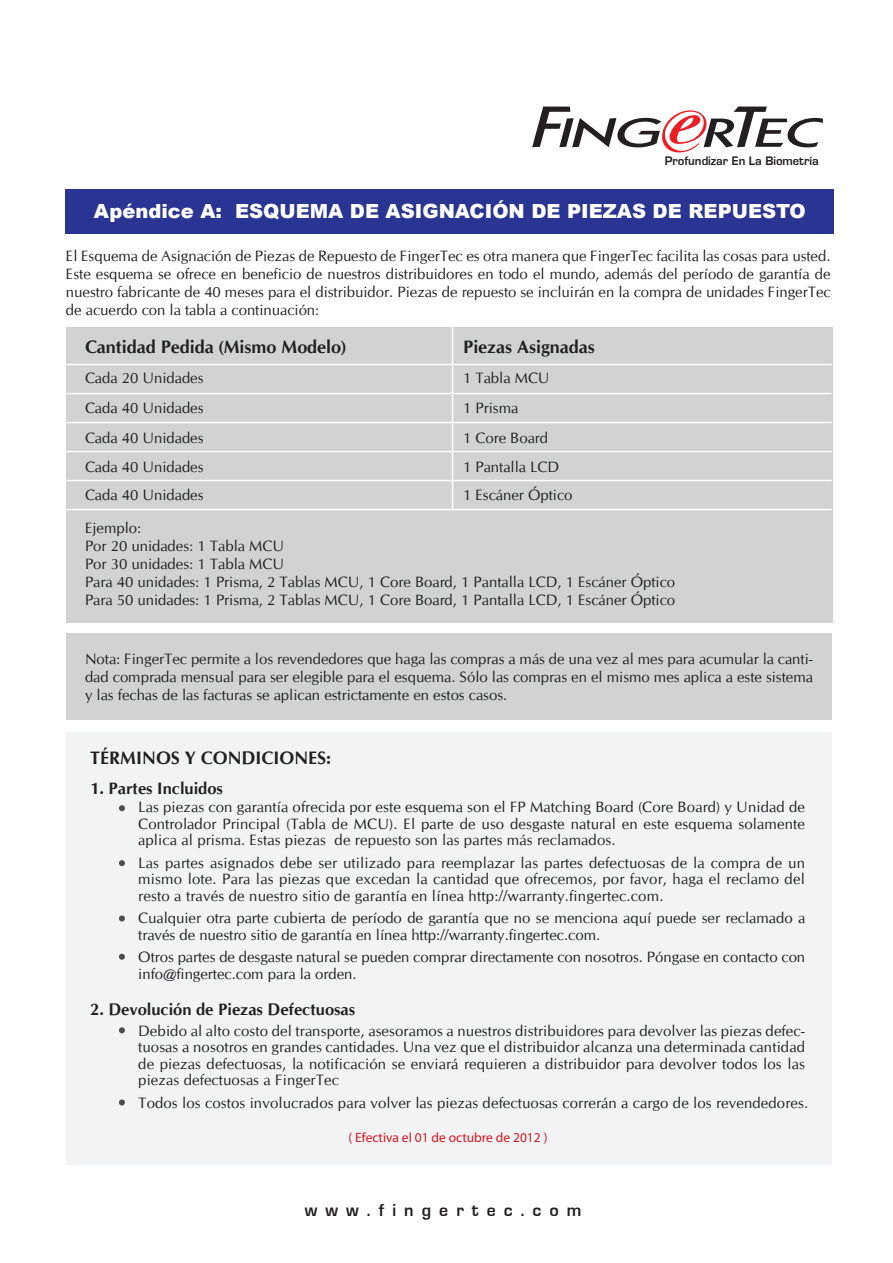
<style>
.page{position:relative;width:893px;height:1263px;background:#fff}
.page>*{position:absolute;margin:0;border:0;box-sizing:border-box;transform-origin:0 0}
.t1{font:900 19.5px "Arial";color:#fff}
.t2{font:700 18px "CG Omega";color:#231f20}
.t3{font:18px "Eurose";letter-spacing:.45em;color:#231f20}
.t4{font:700 16.5px "CG Omega";color:#231f20}
.t5{font:15px/18px "CG Omega";color:#231f20;text-align:justify}
.t6{font:13.5px "Myriad";color:#d7171f}
.t7{font:12.75px "Eurose";color:#231f20}
</style>
<div class="page">
<div style="left:66px;top:327px;width:766px;height:295px;background:#d1d2d4"></div>
<div style="left:66px;top:634px;width:766px;height:86px;background:#d1d2d4"></div>
<div style="left:67px;top:732px;width:765px;height:433px;background:#f2f3f4"></div>
<hr style="left:65px;top:364px;width:767px;height:1px;background:#fff">
<hr style="left:65px;top:393px;width:767px;height:1px;background:#fff">
<hr style="left:65px;top:422px;width:767px;height:1px;background:#fff">
<hr style="left:65px;top:451px;width:767px;height:1px;background:#fff">
<hr style="left:65px;top:480px;width:767px;height:1px;background:#fff">
<hr style="left:65px;top:509px;width:767px;height:1px;background:#fff">
<hr style="left:452px;top:326px;width:1px;height:184px;background:#fff">
<svg style="left:119px;top:805px;width:6px;height:6px"></svg>
<svg style="left:119px;top:860px;width:6px;height:6px"></svg>
<svg style="left:119px;top:1027px;width:6px;height:6px"></svg>
<svg style="left:119px;top:1099px;width:6px;height:6px"></svg>
<svg style="left:119px;top:915px;width:6px;height:6px"></svg>
<svg style="left:119px;top:954px;width:6px;height:6px"></svg>
<svg style="left:532px;top:107px;width:291px;height:45px"></svg>
<div style="left:66px;top:189px;width:768px;height:44px;background:#2a3492"></div>
<p class="t7" style="left:665px;top:154px;width:155px">Profundizar En La Biometría</p>
<h1 class="t1" style="left:94px;top:197px;width:713px">Apéndice A: ESQUEMA DE ASIGNACIÓN DE PIEZAS DE REPUESTO</h1>
<p class="t5" style="left:66px;top:247px;width:766px">El Esquema de Asignación de Piezas de Repuesto de FingerTec es otra manera que FingerTec facilita las cosas para usted.<br>Este esquema se ofrece en beneficio de nuestros distribuidores en todo el mundo, además del período de garantía de nuestro fabricante de 40 meses para el distribuidor. Piezas de repuesto se incluirán en la compra de unidades FingerTec de acuerdo con la tabla a continuación:</p>
<p class="t2" style="left:85px;top:336px;width:263px">Cantidad Pedida (Mismo Modelo)</p>
<p class="t2" style="left:463px;top:336px;width:133px">Piezas Asignadas</p>
<p class="t5" style="left:85px;top:369px;width:120px">Cada 20 Unidades</p>
<p class="t5" style="left:463px;top:369px;width:88px">1 Tabla MCU</p>
<p class="t5" style="left:85px;top:399px;width:120px">Cada 40 Unidades</p>
<p class="t5" style="left:463px;top:399px;width:57px">1 Prisma</p>
<p class="t5" style="left:85px;top:429px;width:120px">Cada 40 Unidades</p>
<p class="t5" style="left:463px;top:429px;width:87px">1 Core Board</p>
<p class="t5" style="left:85px;top:458px;width:120px">Cada 40 Unidades</p>
<p class="t5" style="left:463px;top:458px;width:98px">1 Pantalla LCD</p>
<p class="t5" style="left:85px;top:486px;width:120px">Cada 40 Unidades</p>
<p class="t5" style="left:463px;top:486px;width:111px">1 Escáner Óptico</p>
<p class="t5" style="left:85px;top:519px;width:592px;text-align:left">Ejemplo:<br>Por 20 unidades: 1 Tabla MCU<br>Por 30 unidades: 1 Tabla MCU<br>Para 40 unidades: 1 Prisma, 2 Tablas MCU, 1 Core Board, 1 Pantalla LCD, 1 Escáner Óptico Para 50 unidades: 1 Prisma, 2 Tablas MCU, 1 Core Board, 1 Pantalla LCD, 1 Escáner Óptico</p>
<p class="t5" style="left:85px;top:650px;width:729px">Nota: FingerTec permite a los revendedores que haga las compras a más de una vez al mes para acumular la canti&shy;dad comprada mensual para ser elegible para el esquema. Sólo las compras en el mismo mes aplica a este sistema y las fechas de las facturas se aplican estrictamente en estos casos.</p>
<p class="t2" style="left:90px;top:747px;width:242px">TÉRMINOS Y CONDICIONES:</p>
<p class="t4" style="left:90px;top:778px;width:134px">1. Partes Incluidos</p>
<p class="t5" style="left:138px;top:799px;width:668px;line-height:16.5px">Las piezas con garantía ofrecida por este esquema son el FP Matching Board (Core Board) y Unidad de Controlador Principal (Tabla de MCU). El parte de uso desgaste natural en este esquema solamente aplica al prisma. Estas piezas de repuesto son las partes más reclamados.</p>
<p class="t5" style="left:138px;top:854px;width:668px;line-height:16.5px">Las partes asignados debe ser utilizado para reemplazar las partes defectuosas de la compra de un mismo lote. Para las piezas que excedan la cantidad que ofrecemos, por favor, haga el reclamo del resto a través de nuestro sitio de garantía en línea http://warranty.fingertec.com.</p>
<p class="t5" style="left:138px;top:910px;width:668px;line-height:16.5px">Cualquier otra parte cubierta de período de garantía que no se menciona aquí puede ser reclamado a través de nuestro sitio de garantía en línea http://warranty.fingertec.com.</p>
<p class="t5" style="left:138px;top:949px;width:668px;line-height:16.5px">Otros partes de desgaste natural se pueden comprar directamente con nosotros. Póngase en contacto con info@fingertec.com para la orden.</p>
<p class="t4" style="left:90px;top:999px;width:266px">2. Devolución de Piezas Defectuosas</p>
<p class="t5" style="left:138px;top:1022px;width:668px;line-height:16.5px">Debido al alto costo del transporte, asesoramos a nuestros distribuidores para devolver las piezas defec&shy;tuosas a nosotros en grandes cantidades. Una vez que el distribuidor alcanza una determinada cantidad de piezas defectuosas, la notificación se enviará requieren a distribuidor para devolver todos los las piezas defectuosas a FingerTec</p>
<p class="t5" style="left:138px;top:1094px;width:671px">Todos los costos involucrados para volver las piezas defectuosas correrán a cargo de los revendedores.</p>
<p class="t6" style="left:349px;top:1131px;width:200px">( Efectiva el 01 de octubre de 2012 )</p>
<p class="t3" style="left:305px;top:1200px;width:278px">www.fingertec.com</p>
</div>
